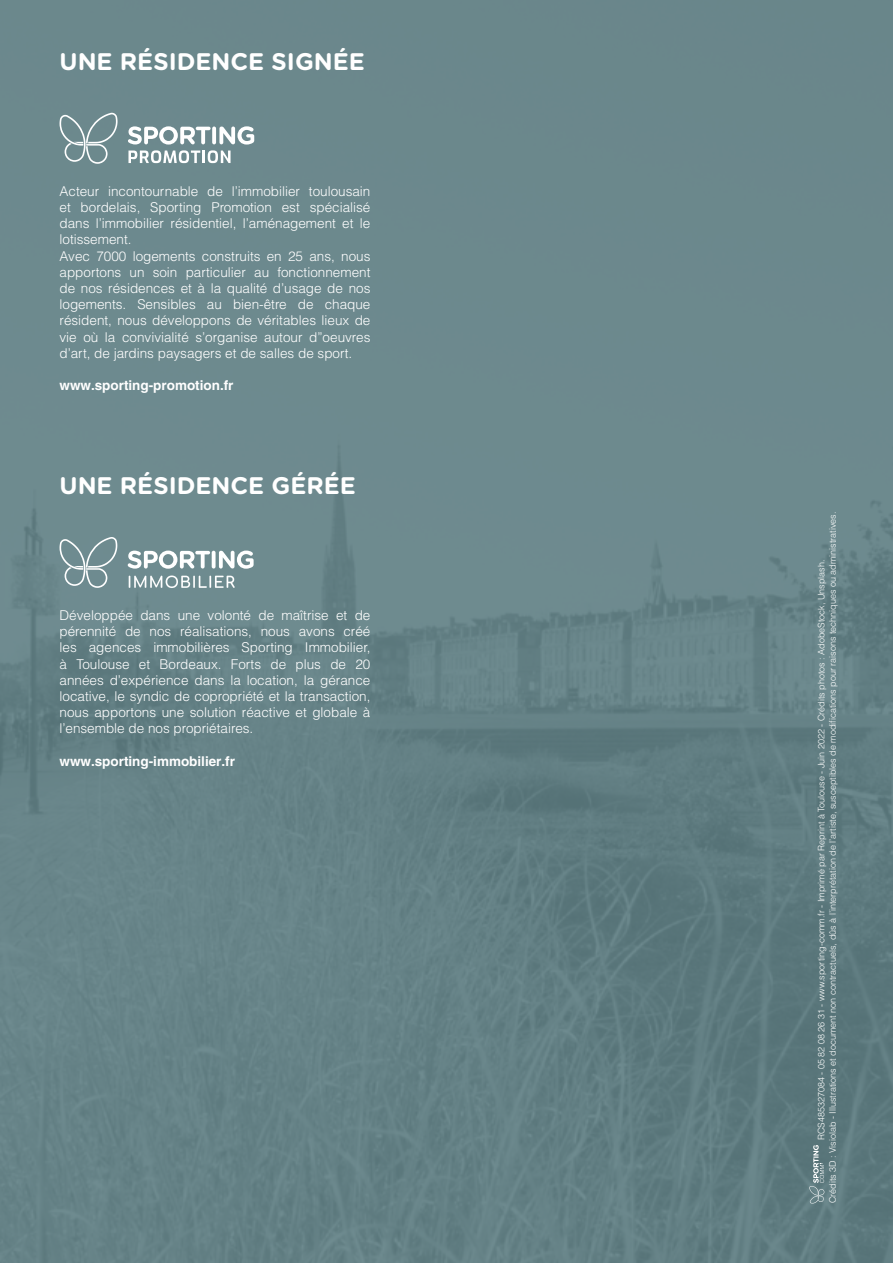
<style>
.page{position:relative;width:893px;height:1263px;background:#fff}
.page>*{position:absolute;margin:0;border:0;box-sizing:border-box;transform-origin:0 0}
.t1{font:700 24px "Gotham Rounded";color:#fff}
.t2{font:300 13.5px/16.2px "Helvetica";color:#fff}
.t3{font:700 13.5px "Helvetica";color:#fff}
.t4{font:300 9px "Helvetica";color:#fff}
</style>
<div class="page">
<div style="left:0;top:0;width:893px;height:1263px;background:linear-gradient(to right,#6a878c,#648186)"></div>
<svg style="left:809px;top:1145px;width:15px;height:58px"></svg>
<svg style="left:60px;top:113px;width:58px;height:51px;background:#839b9e"></svg>
<svg style="left:128px;top:126px;width:126px;height:37px"></svg>
<svg style="left:128px;top:550px;width:126px;height:19px"></svg>
<svg style="left:60px;top:537px;width:57px;height:51px;background:#859da1"></svg>
<svg style="left:129px;top:575px;width:106px;height:13px"></svg>
<p class="t1" style="left:60px;top:44px;width:307px">UNE RÉSIDENCE SIGNÉE</p>
<p class="t2" style="left:60px;top:183px;width:312px">Acteur incontournable de l’immobilier toulousain et bordelais, Sporting Promotion est spécialisé dans l’immobilier résidentiel, l’aménagement et le lotissement.<br>Avec 7000 logements construits en 25 ans, nous apportons un soin particulier au fonctionnement de nos résidences et à la qualité d’usage de nos logements. Sensibles au bien-être de chaque résident, nous développons de véritables lieux de vie où la convivialité s’organise autour d”oeuvres d’art, de jardins paysagers et de salles de sport.</p>
<p class="t3" style="left:60px;top:377px;width:176px">www.sporting-promotion.fr</p>
<p class="t1" style="left:60px;top:468px;width:298px">UNE RÉSIDENCE GÉRÉE</p>
<p class="t2" style="left:60px;top:607px;width:312px;text-align:justify">Développée dans une volonté de maîtrise et de pérennité de nos réalisations, nous avons créé les agences immobilières Sporting Immobilier, à Toulouse et Bordeaux. Forts de plus de 20 années d’expérience dans la location, la gérance locative, le syndic de copropriété et la transaction, nous apportons une solution réactive et globale à l’ensemble de nos propriétaires.</p>
<p class="t3" style="left:60px;top:753px;width:177px">www.sporting-immobilier.fr</p>
<p class="t4" style="left:827px;top:1203px;width:693px;rotate:-90deg">Crédits 3D : Visiolab - Illustrations et document non contractuels, dûs à l’interprétation de l’artiste, susceptibles de modifications pour raisons techniques ou administratives.</p>
<p class="t4" style="left:815px;top:1140px;width:582px;rotate:-90deg">RCS485327084 - 05 82 08 26 31 - www.sporting-comm.fr - Imprimé par Reprint à Toulouse - Juin 2022 - Crédits photos : AdobeStock, Unsplash.</p>
</div>
